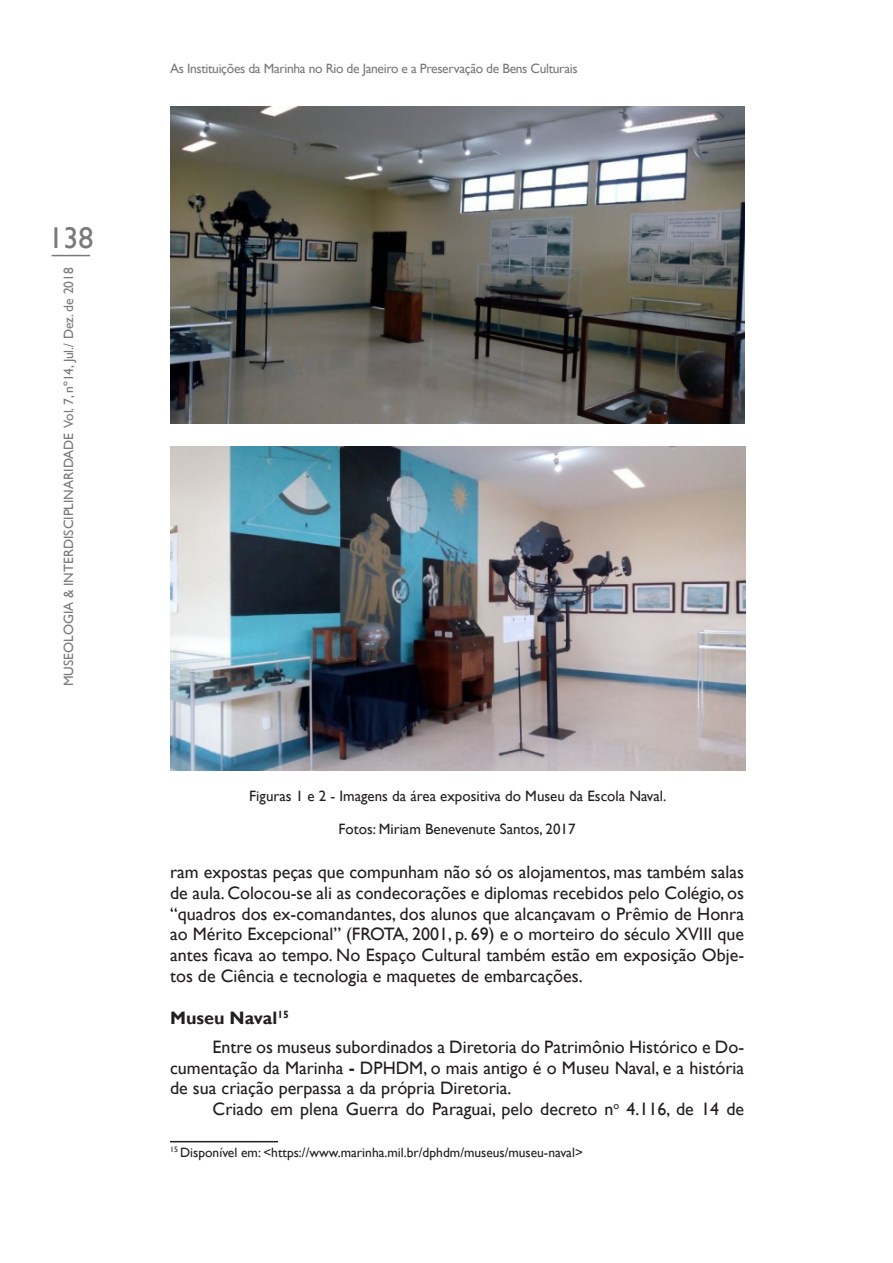
<style>
.page{position:relative;width:893px;height:1263px;background:#fff}
.page>*{position:absolute;margin:0;border:0;box-sizing:border-box;transform-origin:0 0}
.t1{font:30px "Gill Sans";color:#797a79}
.t2{font:18px/20.7px "Gill Sans";color:#231f20}
.t3{font:15px "Gill Sans";color:#231f20}
.t4{font:13.5px "Gill Sans";color:#231f20}
.t5{font:13.5px "Gill Sans";letter-spacing:-.025em;color:#797a79}
.t6{font:13.5px "Gill Sans";color:#797a79}
.s1{font-weight:700}
</style>
<div class="page">
<hr style="left:52px;top:255px;width:38px;height:1px;background:#797a79">
<img style="left:170px;top:106px;width:574px;height:317px">
<img style="left:170px;top:446px;width:575px;height:324px">
<hr style="left:170px;top:1141px;width:108px;height:1px;background:#231f20">
<h1 class="t1" style="left:48px;top:221px;width:46px">138</h1>
<p class="t6" style="left:61px;top:686px;width:420px;rotate:-90deg">MUSEOLOGIA &amp; INTERDISCIPLINARIDADE Vol. 7, nº14, Jul./ Dez. de 2018</p>
<p class="t5" style="left:170px;top:61px;width:409px">As Instituições da Marinha no Rio de Janeiro e a Preservação de Bens Culturais</p>
<p class="t3" style="left:249px;top:787px;width:419px">Figuras 1 e 2 - Imagens da área expositiva do Museu da Escola Naval.</p>
<p class="t3" style="left:339px;top:820px;width:238px">Fotos: Miriam Benevenute Santos, 2017</p>
<p class="t2" style="left:170px;top:862px;width:576px;text-align:justify">ram expostas peças que compunham não só os alojamentos, mas também salas de aula. Colocou-se ali as condecorações e diplomas recebidos pelo Colégio, os “quadros dos ex-comandantes, dos alunos que alcançavam o Prêmio de Honra ao Mérito Excepcional” (FROTA, 2001, p. 69) e o morteiro do século XVIII que antes ficava ao tempo. No Espaço Cultural também estão em exposição Obje&shy;tos de Ciência e tecnologia e maquetes de embarcações.</p>
<p class="t2" style="left:213px;top:1003px;width:533px;line-height:29.2px;text-indent:-43px"><span class="s1">Museu Naval</span><sup>15<br></sup>Entre os museus subordinados a Diretoria do Patrimônio Histórico e Do-</p>
<p class="t2" style="left:170px;top:1057px;width:575px">cumentação da Marinha <span class="s1">-</span> DPHDM, o mais antigo é o Museu Naval, e a história de sua criação perpassa a da própria Diretoria.</p>
<p class="t2" style="left:213px;top:1099px;width:533px">Criado em plena Guerra do Paraguai, pelo decreto n<sup>o</sup> 4.116, de 14 de</p>
<p class="t4" style="left:170px;top:1144px;width:414px"><sup>15</sup> Disponível em: &lt;https://www.marinha.mil.br/dphdm/museus/museu-naval&gt;</p>
</div>
